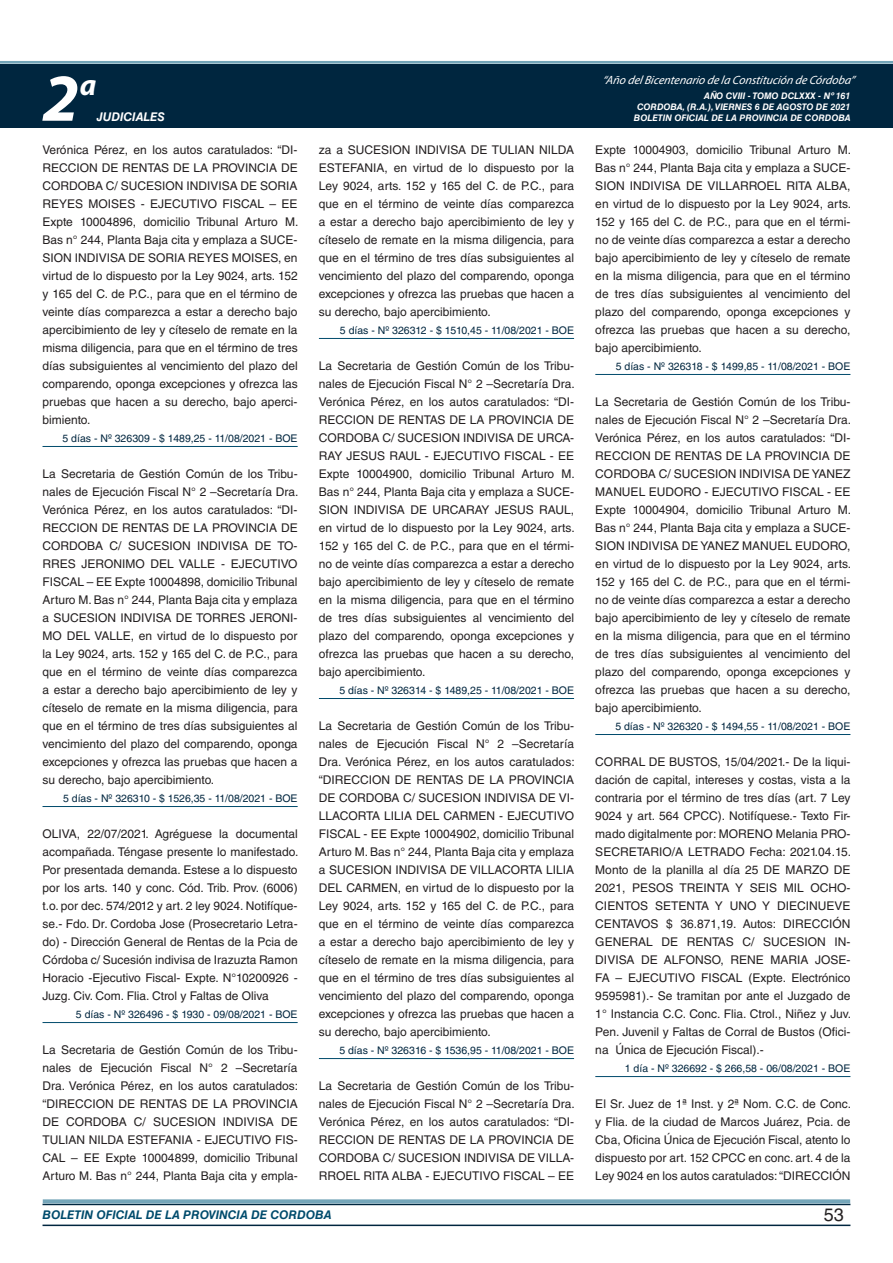
<style>
.page{position:relative;width:893px;height:1263px;background:#fff}
.page>*{position:absolute;margin:0;border:0;box-sizing:border-box;transform-origin:0 0}
.t1{font:italic 700 67.5px "Myriad Pro";color:#fff}
.t2{font:italic 700 30px "Myriad Pro";color:#fff}
.t3{font:18px "Helvetica LT Std";color:#231f20}
.t4{font:12px/18px "Helvetica LT Std";color:#231f20;text-align:justify}
.t5{font:italic 12px "Myriad Pro";color:#fff}
.t6{font:italic 700 12px "Helvetica LT Std";color:#004b6c}
.t7{font:italic 700 12px "Helvetica LT Std";color:#fff}
.t8{font:10.5px "Helvetica LT Std";color:#00263f}
.t9{font:italic 700 9px/10.8px "Helvetica LT Std";color:#fff;text-align:right}
</style>
<div class="page">
<div style="left:0;top:61px;width:893px;height:6px;background:#fff;opacity:.75"></div>
<div style="left:0;top:64px;width:893px;height:64px;background:#00263f"></div>
<hr style="left:43px;top:1224px;width:807px;height:2px;background:#00263f">
<div style="left:42px;top:1198px;width:809px;height:8px;background:#fff;opacity:.75"></div>
<hr style="left:43px;top:446px;width:255px;height:1px;background:#004b6c">
<hr style="left:43px;top:806px;width:255px;height:1px;background:#004b6c">
<hr style="left:43px;top:1022px;width:255px;height:1px;background:#004b6c">
<hr style="left:319px;top:338px;width:255px;height:1px;background:#004b6c">
<hr style="left:319px;top:698px;width:255px;height:1px;background:#004b6c">
<hr style="left:319px;top:1058px;width:255px;height:1px;background:#004b6c">
<hr style="left:595px;top:374px;width:255px;height:1px;background:#004b6c">
<hr style="left:595px;top:734px;width:255px;height:1px;background:#004b6c">
<hr style="left:595px;top:1076px;width:255px;height:1px;background:#004b6c">
<p class="t5" style="left:603px;top:72px;width:254px">“Año delBicentenario de la Constitución de Córdoba”</p>
<h1 class="t1" style="left:43px;top:54px;width:38px">2</h1>
<h2 class="t2" style="left:80px;top:66px;width:18px">a</h2>
<p class="t9" style="left:637px;top:91px;width:215px">AÑO CVIII - TOMO DCLXXX - Nº 161<br>CORDOBA, (R.A.), VIERNES 6 DE AGOSTO DE 2021</p>
<p class="t7" style="left:97px;top:110px;width:70px">JUDICIALES</p>
<p class="t9" style="left:634px;top:112px;width:218px">BOLETIN OFICIAL DE LA PROVINCIA DE CORDOBA</p>
<p class="t4" style="left:43px;top:141px;width:257px">Verónica Pérez, en los autos caratulados: “DI-RECCION DE RENTAS DE LA PROVINCIA DE CORDOBA C/ SUCESION INDIVISA DE SORIA REYES MOISES - EJECUTIVO FISCAL – EE Expte 10004896, domicilio Tribunal Arturo M.<br>Bas n° 244, Planta Baja cita y emplaza a SUCE-SION INDIVISA DE SORIA REYES MOISES, en virtud de lo dispuesto por la Ley 9024, arts. 152 y 165 del C. de P.C., para que en el término de veinte días comparezca a estar a derecho bajo apercibimiento de ley y cíteselo de remate en la misma diligencia, para que en el término de tres días subsiguientes al vencimiento del plazo del comparendo, oponga excepciones y ofrezca las pruebas que hacen a su derecho, bajo aperci&shy;bimiento.</p>
<p class="t8" style="left:63px;top:432px;width:237px">5 días - Nº 326309 - $ 1489,25 - 11/08/2021 - BOE</p>
<p class="t4" style="left:43px;top:465px;width:257px">La Secretaria de Gestión Común de los Tribu&shy;nales de Ejecución Fiscal N° 2 –Secretaría Dra.<br>Verónica Pérez, en los autos caratulados: “DI-RECCION DE RENTAS DE LA PROVINCIA DE CORDOBA C/ SUCESION INDIVISA DE TO-RRES JERONIMO DEL VALLE - EJECUTIVO FISCAL – EE Expte 10004898, domicilio Tribunal Arturo M. Bas n° 244, Planta Baja cita y emplaza a SUCESION INDIVISA DE TORRES JERONI-MO DEL VALLE, en virtud de lo dispuesto por la Ley 9024, arts. 152 y 165 del C. de P.C., para que en el término de veinte días comparezca a estar a derecho bajo apercibimiento de ley y cíteselo de remate en la misma diligencia, para que en el término de tres días subsiguientes al vencimiento del plazo del comparendo, oponga excepciones y ofrezca las pruebas que hacen a su derecho, bajo apercibimiento.</p>
<p class="t8" style="left:63px;top:792px;width:236px">5 días - Nº 326310 - $ 1526,35 - 11/08/2021 - BOE</p>
<p class="t4" style="left:43px;top:825px;width:257px">OLIVA, 22/07/2021. Agréguese la documental acompañada. Téngase presente lo manifestado.<br>Por presentada demanda. Estese a lo dispuesto por los arts. 140 y conc. Cód. Trib. Prov. (6006) t.o. por dec. 574/2012 y art. 2 ley 9024. Notifíque&shy;se.- Fdo. Dr. Cordoba Jose (Prosecretario Letra&shy;do) - Dirección General de Rentas de la Pcia de Córdoba c/ Sucesión indivisa de Irazuzta Ramon Horacio -Ejecutivo Fiscal- Expte. N°10200926 - Juzg. Civ. Com. Flia. Ctrol y Faltas de Oliva</p>
<p class="t8" style="left:76px;top:1008px;width:223px">5 días - Nº 326496 - $ 1930 - 09/08/2021 - BOE</p>
<p class="t4" style="left:43px;top:1041px;width:257px">La Secretaria de Gestión Común de los Tribu&shy;nales de Ejecución Fiscal N° 2 –Secretaría Dra. Verónica Pérez, en los autos caratulados: “DIRECCION DE RENTAS DE LA PROVINCIA DE CORDOBA C/ SUCESION INDIVISA DE TULIAN NILDA ESTEFANIA - EJECUTIVO FIS-CAL – EE Expte 10004899, domicilio Tribunal Arturo M. Bas n° 244, Planta Baja cita y empla-</p>
<p class="t4" style="left:319px;top:141px;width:257px">za a SUCESION INDIVISA DE TULIAN NILDA ESTEFANIA, en virtud de lo dispuesto por la Ley 9024, arts. 152 y 165 del C. de P.C., para que en el término de veinte días comparezca a estar a derecho bajo apercibimiento de ley y cíteselo de remate en la misma diligencia, para que en el término de tres días subsiguientes al vencimiento del plazo del comparendo, oponga excepciones y ofrezca las pruebas que hacen a su derecho, bajo apercibimiento.</p>
<p class="t8" style="left:340px;top:324px;width:236px">5 días - Nº 326312 - $ 1510,45 - 11/08/2021 - BOE</p>
<p class="t4" style="left:319px;top:357px;width:257px">La Secretaria de Gestión Común de los Tribu&shy;nales de Ejecución Fiscal N° 2 –Secretaría Dra.<br>Verónica Pérez, en los autos caratulados: “DI-RECCION DE RENTAS DE LA PROVINCIA DE CORDOBA C/ SUCESION INDIVISA DE URCA-RAY JESUS RAUL - EJECUTIVO FISCAL - EE Expte 10004900, domicilio Tribunal Arturo M.<br>Bas n° 244, Planta Baja cita y emplaza a SUCE-SION INDIVISA DE URCARAY JESUS RAUL, en virtud de lo dispuesto por la Ley 9024, arts.<br>152 y 165 del C. de P.C., para que en el térmi&shy;no de veinte días comparezca a estar a derecho bajo apercibimiento de ley y cíteselo de remate en la misma diligencia, para que en el término de tres días subsiguientes al vencimiento del plazo del comparendo, oponga excepciones y ofrezca las pruebas que hacen a su derecho, bajo apercibimiento.</p>
<p class="t8" style="left:339px;top:684px;width:236px">5 días - Nº 326314 - $ 1489,25 - 11/08/2021 - BOE</p>
<p class="t4" style="left:319px;top:717px;width:257px">La Secretaria de Gestión Común de los Tribu&shy;nales de Ejecución Fiscal N° 2 –Secretaría Dra. Verónica Pérez, en los autos caratulados: “DIRECCION DE RENTAS DE LA PROVINCIA DE CORDOBA C/ SUCESION INDIVISA DE VI-LLACORTA LILIA DEL CARMEN - EJECUTIVO FISCAL - EE Expte 10004902, domicilio Tribunal Arturo M. Bas n° 244, Planta Baja cita y emplaza a SUCESION INDIVISA DE VILLACORTA LILIA DEL CARMEN, en virtud de lo dispuesto por la Ley 9024, arts. 152 y 165 del C. de P.C., para que en el término de veinte días comparezca a estar a derecho bajo apercibimiento de ley y cíteselo de remate en la misma diligencia, para que en el término de tres días subsiguientes al vencimiento del plazo del comparendo, oponga excepciones y ofrezca las pruebas que hacen a su derecho, bajo apercibimiento.</p>
<p class="t8" style="left:339px;top:1044px;width:236px">5 días - Nº 326316 - $ 1536,95 - 11/08/2021 - BOE</p>
<p class="t4" style="left:319px;top:1077px;width:257px">La Secretaria de Gestión Común de los Tribu&shy;nales de Ejecución Fiscal N° 2 –Secretaría Dra.<br>Verónica Pérez, en los autos caratulados: “DI-RECCION DE RENTAS DE LA PROVINCIA DE CORDOBA C/ SUCESION INDIVISA DE VILLA-RROEL RITA ALBA - EJECUTIVO FISCAL – EE</p>
<p class="t4" style="left:595px;top:141px;width:257px">Expte 10004903, domicilio Tribunal Arturo M.<br>Bas n° 244, Planta Baja cita y emplaza a SUCE-SION INDIVISA DE VILLARROEL RITA ALBA, en virtud de lo dispuesto por la Ley 9024, arts.<br>152 y 165 del C. de P.C., para que en el térmi&shy;no de veinte días comparezca a estar a derecho bajo apercibimiento de ley y cíteselo de remate en la misma diligencia, para que en el término de tres días subsiguientes al vencimiento del plazo del comparendo, oponga excepciones y ofrezca las pruebas que hacen a su derecho, bajo apercibimiento.</p>
<p class="t8" style="left:616px;top:360px;width:236px">5 días - Nº 326318 - $ 1499,85 - 11/08/2021 - BOE</p>
<p class="t4" style="left:595px;top:393px;width:257px">La Secretaria de Gestión Común de los Tribu&shy;nales de Ejecución Fiscal N° 2 –Secretaría Dra.<br>Verónica Pérez, en los autos caratulados: “DI-RECCION DE RENTAS DE LA PROVINCIA DE CORDOBA C/ SUCESION INDIVISA DE YANEZ MANUEL EUDORO - EJECUTIVO FISCAL - EE Expte 10004904, domicilio Tribunal Arturo M.<br>Bas n° 244, Planta Baja cita y emplaza a SUCE-SION INDIVISA DE YANEZ MANUEL EUDORO, en virtud de lo dispuesto por la Ley 9024, arts.<br>152 y 165 del C. de P.C., para que en el térmi&shy;no de veinte días comparezca a estar a derecho bajo apercibimiento de ley y cíteselo de remate en la misma diligencia, para que en el término de tres días subsiguientes al vencimiento del plazo del comparendo, oponga excepciones y ofrezca las pruebas que hacen a su derecho, bajo apercibimiento.</p>
<p class="t8" style="left:615px;top:720px;width:237px">5 días - Nº 326320 - $ 1494,55 - 11/08/2021 - BOE</p>
<p class="t4" style="left:595px;top:753px;width:257px">CORRAL DE BUSTOS, 15/04/2021.- De la liqui&shy;dación de capital, intereses y costas, vista a la contraria por el término de tres días (art. 7 Ley 9024 y art. 564 CPCC). Notifíquese.- Texto Fir&shy;mado digitalmente por: MORENO Melania PRO-SECRETARIO/A LETRADO Fecha: 2021.04.15.<br>Monto de la planilla al día 25 DE MARZO DE 2021, PESOS TREINTA Y SEIS MIL OCHO-CIENTOS SETENTA Y UNO Y DIECINUEVE CENTAVOS $ 36.871,19. Autos: DIRECCIÓN GENERAL DE RENTAS C/ SUCESION IN-DIVISA DE ALFONSO, RENE MARIA JOSE-FA – EJECUTIVO FISCAL (Expte. Electrónico 9595981).- Se tramitan por ante el Juzgado de 1° Instancia C.C. Conc. Flia. Ctrol., Niñez y Juv.<br>Pen. Juvenil y Faltas de Corral de Bustos (Ofici&shy;na Única de Ejecución Fiscal).-</p>
<p class="t8" style="left:625px;top:1062px;width:227px">1 día - Nº 326692 - $ 266,58 - 06/08/2021 - BOE</p>
<p class="t4" style="left:595px;top:1095px;width:257px">El Sr. Juez de 1ª Inst. y 2ª Nom. C.C. de Conc. y Flia. de la ciudad de Marcos Juárez, Pcia. de Cba, Oficina Única de Ejecución Fiscal, atento lo dispuesto por art. 152 CPCC en conc. art. 4 de la Ley 9024 en los autos caratulados: “DIRECCIÓN</p>
<p class="t6" style="left:43px;top:1208px;width:290px">BOLETIN OFICIAL DE LA PROVINCIA DE CORDOBA</p>
<h3 class="t3" style="left:824px;top:1204px;width:22px">53</h3>
</div>
